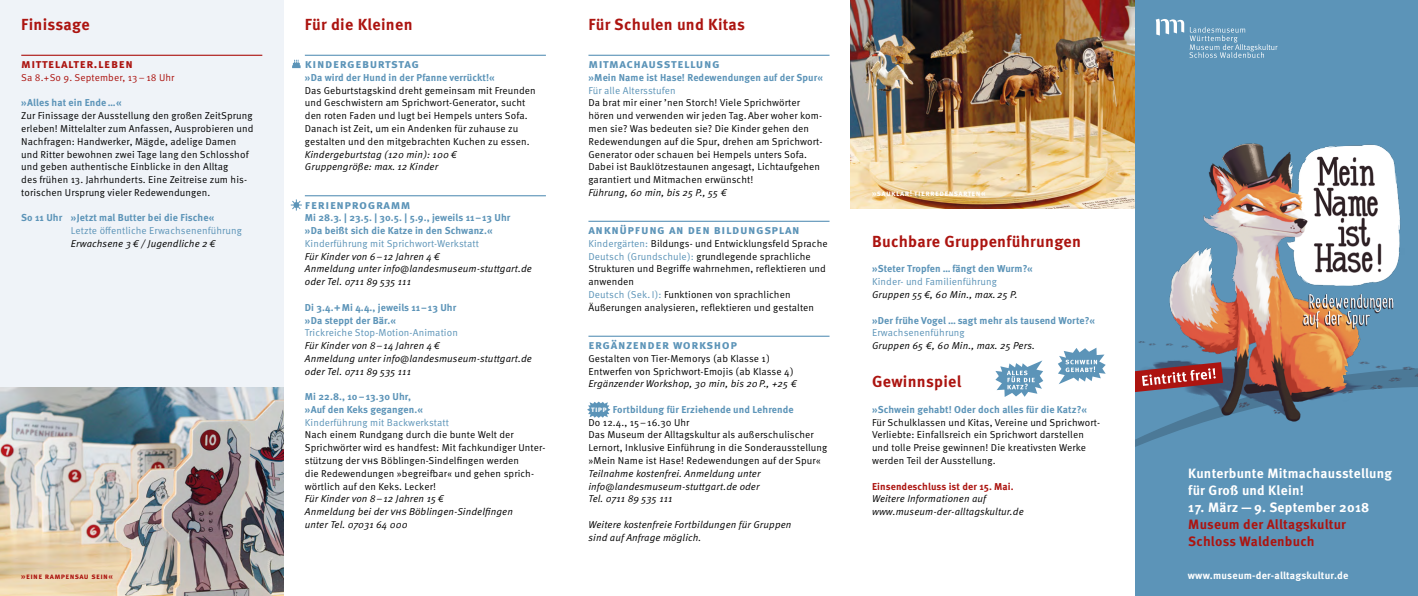
<style>
.page{position:relative;width:1418px;height:596px;background:#fff}
.page>*{position:absolute;margin:0;border:0;box-sizing:border-box;transform-origin:0 0}
.t1{font:700 16px "Meta Pro";letter-spacing:.02em;color:#ac1410}
.t2{font:700 13.5px "Meta Pro";letter-spacing:.02em;color:#fff}
.t3{font:700 13.5px "Meta Pro";letter-spacing:.015em;color:#ac1410}
.t4{font:700 12.5px "Meta Pro";letter-spacing:.045em;color:#5c94b8}
.t5{font:700 12.5px "Meta Pro";letter-spacing:.05em;color:#ac1410}
.t6{font:700 10.2px "Meta Pro";color:#fff}
.t7{font:10px/12.8px "Meta Pro Norm";letter-spacing:.01em;color:#000}
.t8{font:10px/12.8px "Meta Pro Norm Ita";letter-spacing:.01em;color:#000}
.t9{font:700 10px/12.8px "Meta Pro";letter-spacing:.01em;color:#5c94b8}
.t10{font:10px "Meta Pro Norm";letter-spacing:.01em;color:#5c94b8}
.t11{font:700 10px "Meta Pro";letter-spacing:.005em;color:#ac1410}
.t12{font:10px "Meta Pro Norm";letter-spacing:.01em;color:#ac1410}
.t13{font:700 8px "Meta Pro";letter-spacing:.05em;color:#fff}
.t14{font:700 8px "Meta Pro";letter-spacing:.045em;color:#ac1410}
.s1{color:#5c94b8}
.s2{font-size:8px;color:#fff}
.s3{font-family:"Meta Pro Norm";font-weight:400}
</style>
<div class="page">
<svg style="left:291px;top:199px;width:11px;height:11px"></svg>
<svg style="left:292px;top:60px;width:8px;height:8px"></svg>
<div style="left:1134px;top:0;width:283px;height:595px;background:#5c94b8"></div>
<div style="left:0;top:0;width:283px;height:400px;background:#eff3f8"></div>
<img style="left:1136px;top:143px;width:281px;height:304px">
<svg style="left:587px;top:401px;width:23px;height:16px"></svg>
<svg style="left:1134px;top:362px;width:89px;height:31px"></svg>
<hr style="left:21px;top:55px;width:241px;height:1px;background:#ac1410">
<hr style="left:305px;top:55px;width:241px;height:1px;background:#5c94b8">
<hr style="left:305px;top:195px;width:241px;height:1px;background:#5c94b8">
<hr style="left:588px;top:55px;width:241px;height:1px;background:#5c94b8">
<hr style="left:588px;top:220px;width:241px;height:2px;background:#5c94b8">
<hr style="left:588px;top:335px;width:241px;height:1px;background:#5c94b8">
<img style="left:850px;top:0;width:284px;height:208px">
<svg style="left:1058px;top:347px;width:47px;height:37px"></svg>
<svg style="left:995px;top:360px;width:48px;height:36px"></svg>
<img style="left:0;top:387px;width:283px;height:208px">
<svg style="left:1155px;top:19px;width:122px;height:39px"></svg>
<p class="t1" style="left:21px;top:12px;width:70px">Finissage</p>
<p class="t5" style="left:21px;top:54px;width:113px">mittelalter.leben</p>
<p class="t12" style="left:21px;top:70px;width:155px">Sa 8.+So 9. September, 13–18 Uhr</p>
<p class="t9" style="left:21px;top:96px;width:102px">»Alles hat ein Ende… «</p>
<p class="t7" style="left:21px;top:109px;width:234px;text-align:justify">Zur Finissage der Ausstellung den großen ZeitSprung erleben! Mittelalter zum Anfassen, Ausprobieren und Nachfragen: Handwerker, Mägde, adelige Damen</p>
<p class="t7" style="left:21px;top:147px;width:229px">und Ritter bewohnen zwei Tage lang den Schlosshof und geben authentische Einblicke in den Alltag</p>
<p class="t7" style="left:21px;top:172px;width:227px">des frühen 13. Jahrhunderts. Eine Zeitreise zum his-</p>
<p class="t7" style="left:21px;top:185px;width:190px">torischen Ursprung vieler Redewendungen.</p>
<p class="t9" style="left:21px;top:211px;width:194px">So 11 Uhr »Jetzt mal Butter bei die Fische«</p>
<p class="t10" style="left:71px;top:223px;width:172px">Letzte öffentliche Erwachsenenführung</p>
<p class="t8" style="left:71px;top:236px;width:146px">Erwachsene 3€ / Jugendliche 2€</p>
<p class="t14" style="left:21px;top:569px;width:93px">»eine rampensau sein«</p>
<p class="t1" style="left:305px;top:12px;width:109px">Für die Kleinen</p>
<p class="t4" style="left:305px;top:54px;width:116px">kindergeburtstag</p>
<p class="t9" style="left:305px;top:70px;width:191px">»Da wird der Hund in der Pfanne verrückt!«</p>
<p class="t7" style="left:305px;top:83px;width:232px">Das Geburtstagskind dreht gemeinsam mit Freunden und Geschwistern am Sprichwort-Generator, sucht</p>
<p class="t7" style="left:305px;top:109px;width:224px">den roten Faden und lugt bei Hempels unters Sofa.</p>
<p class="t7" style="left:305px;top:121px;width:226px">Danach ist Zeit, um ein Andenken für zuhause zu gestalten und den mitgebrachten Kuchen zu essen.</p>
<p class="t8" style="left:305px;top:147px;width:153px">Kindergeburtstag (120 min): 100€</p>
<p class="t8" style="left:305px;top:160px;width:135px">Gruppengröße: max. 12 Kinder</p>
<p class="t4" style="left:305px;top:194px;width:107px">ferienprogramm</p>
<p class="t9" style="left:305px;top:211px;width:207px">Mi 28.3. | 23.5. | 30.5. | 5.9., jeweils 11–13 Uhr</p>
<p class="t9" style="left:305px;top:223px;width:189px">»Da beißt sich die Katze in den Schwanz.«</p>
<p class="t10" style="left:305px;top:236px;width:176px">Kinderführung mit Sprichwort-Werkstatt</p>
<p class="t8" style="left:305px;top:249px;width:137px">Für Kinder von 6–12 Jahren 4€</p>
<p class="t8" style="left:305px;top:262px;width:229px">Anmeldung unter info@landesmuseum-stuttgart.de oder Tel. 0711 89 535 111</p>
<p class="t9" style="left:305px;top:300px;width:153px">Di 3.4.+ Mi 4.4., jeweils 11–13 Uhr</p>
<p class="t9" style="left:305px;top:313px;width:93px">»Da steppt der Bär.«</p>
<p class="t10" style="left:305px;top:325px;width:155px">Trickreiche Stop-Motion-Animation</p>
<p class="t8" style="left:305px;top:338px;width:137px">Für Kinder von 8–14 Jahren 4€</p>
<p class="t8" style="left:305px;top:351px;width:229px">Anmeldung unter info@landesmuseum-stuttgart.de oder Tel. 0711 89 535 111</p>
<p class="t9" style="left:305px;top:389px;width:108px">Mi 22.8., 10– 13.30 Uhr,</p>
<p class="t9" style="left:305px;top:402px;width:119px">»Auf den Keks gegangen.«</p>
<p class="t10" style="left:305px;top:414px;width:146px">Kinderführung mit Backwerkstatt</p>
<p class="t7" style="left:305px;top:427px;width:210px">Nach einem Rundgang durch die bunte Welt der</p>
<p class="t7" style="left:305px;top:440px;width:242px">Sprichwörter wird es handfest: Mit fachkundiger Unter-</p>
<p class="t7" style="left:305px;top:453px;width:216px">stützung der vhs Böblingen-Sindelfingen werden</p>
<p class="t7" style="left:305px;top:466px;width:231px">die Redewendungen »begreifbar« und gehen sprich&shy;wörtlich auf den Keks. Lecker!</p>
<p class="t8" style="left:305px;top:491px;width:140px">Für Kinder von 8–12 Jahren 15€</p>
<p class="t8" style="left:305px;top:504px;width:210px">Anmeldung bei der vhs Böblingen-Sindelfingen</p>
<p class="t8" style="left:305px;top:517px;width:104px">unter Tel. 07031 64 000</p>
<p class="t1" style="left:588px;top:12px;width:158px">Für Schulen und Kitas</p>
<p class="t4" style="left:588px;top:54px;width:133px">mitmachausstellung</p>
<p class="t9" style="left:588px;top:70px;width:236px">»Mein Name ist Hase! Redewendungen auf der Spur«</p>
<p class="t10" style="left:588px;top:83px;width:89px">Für alle Altersstufen</p>
<p class="t7" style="left:588px;top:96px;width:213px">Da brat mir einer ’nen Storch! Viele Sprichwörter</p>
<p class="t7" style="left:588px;top:109px;width:235px">hören und verwenden wir jeden Tag.Aber woher kom-</p>
<p class="t7" style="left:588px;top:121px;width:235px">men sie? Was bedeuten sie? Die Kinder gehen den<br>Redewendungen auf die Spur, drehen am Sprichwort-</p>
<p class="t7" style="left:588px;top:147px;width:220px">Generator oder schauen bei Hempels unters Sofa.</p>
<p class="t7" style="left:588px;top:160px;width:233px">Dabei ist Bauklötzestaunen angesagt, Lichtaufgehen</p>
<p class="t7" style="left:588px;top:172px;width:166px">garantiert und Mitmachen erwünscht!</p>
<p class="t8" style="left:588px;top:185px;width:140px">Führung, 60 min, bis 25 P., 55 €</p>
<p class="t4" style="left:588px;top:220px;width:213px">anknüpfung an den bildungsplan</p>
<p class="t7" style="left:588px;top:236px;width:241px"><span class="s1">Kindergärten:</span> Bildungs- und Entwicklungsfeld Sprache</p>
<p class="t7" style="left:588px;top:249px;width:239px"><span class="s1">Deutsch (Grundschule):</span> grundlegende sprachliche<br>Strukturen und Begriffe wahrnehmen, reflektieren und anwenden</p>
<p class="t7" style="left:588px;top:287px;width:204px"><span class="s1">Deutsch (Sek. I):</span> Funktionen von sprachlichen</p>
<p class="t7" style="left:588px;top:300px;width:227px">Äußerungen analysieren, reflektieren und gestalten</p>
<p class="t4" style="left:588px;top:335px;width:150px">ergänzender workshop</p>
<p class="t7" style="left:588px;top:351px;width:183px">Gestalten von Tier-Memorys (ab Klasse 1)</p>
<p class="t7" style="left:588px;top:364px;width:207px">Entwerfen von Sprichwort-Emojis (ab Klasse 4)</p>
<p class="t8" style="left:588px;top:376px;width:210px">Ergänzender Workshop, 30 min, bis 20P., +25 €</p>
<p class="t9" style="left:591px;top:402px;width:204px"><span class="s2">tipp</span> Fortbildung für Erziehende und Lehrende</p>
<p class="t7" style="left:588px;top:415px;width:103px">Do 12.4., 15–16.30 Uhr</p>
<p class="t7" style="left:588px;top:427px;width:227px">Das Museum der Alltagskultur als außerschulischer</p>
<p class="t7" style="left:588px;top:440px;width:240px">Lernort, Inklusive Einführung in die Sonderausstellung</p>
<p class="t7" style="left:588px;top:453px;width:234px">»Mein Name ist Hase! Redewendungen auf der Spur«</p>
<p class="t8" style="left:588px;top:466px;width:174px">Teilnahme kostenfrei. Anmeldung unter</p>
<p class="t8" style="left:588px;top:478px;width:173px">info@landesmuseum-stuttgart.de oder</p>
<p class="t8" style="left:588px;top:491px;width:86px">Tel. 0711 89 535 111</p>
<p class="t8" style="left:588px;top:517px;width:204px">Weitere kostenfreie Fortbildungen für Gruppen</p>
<p class="t8" style="left:588px;top:529px;width:114px">sind auf Anfrage möglich.</p>
<p class="t13" style="left:872px;top:187px;width:115px">»sauklar! tierredensarten«</p>
<p class="t1" style="left:872px;top:229px;width:210px">Buchbare Gruppenführungen</p>
<p class="t9" style="left:872px;top:262px;width:162px">»Steter Tropfen … fängt den Wurm?«</p>
<p class="t10" style="left:872px;top:274px;width:126px">Kinder- und Familienführung</p>
<p class="t8" style="left:872px;top:287px;width:147px">Gruppen 55€, 60 Min., max. 25 P.</p>
<p class="t9" style="left:872px;top:313px;width:224px">»Der frühe Vogel … sagt mehr als tausend Worte?«<br><span class="s3">Erwachsenenführung</span></p>
<p class="t8" style="left:872px;top:338px;width:164px">Gruppen 65 €, 60 Min., max. 25 Pers.</p>
<p class="t1" style="left:872px;top:369px;width:91px">Gewinnspiel</p>
<p class="t9" style="left:872px;top:402px;width:217px">»Schwein gehabt! Oder doch alles für die Katz?«</p>
<p class="t7" style="left:872px;top:415px;width:229px">Für Schulklassen und Kitas, Vereine und Sprichwort-<br>Verliebte: Einfallsreich ein Sprichwort darstellen</p>
<p class="t7" style="left:872px;top:440px;width:215px">und tolle Preise gewinnen! Die kreativsten Werke werden Teil der Ausstellung.</p>
<p class="t11" style="left:872px;top:478px;width:143px">Einsendeschluss ist der 15. Mai.</p>
<p class="t8" style="left:872px;top:491px;width:115px">Weitere Informationen auf</p>
<p class="t8" style="left:872px;top:504px;width:153px">www.museum-der-alltagskultur.de</p>
<p class="t2" style="left:1188px;top:462px;width:206px">Kunterbunte Mitmachausstellung</p>
<p class="t2" style="left:1188px;top:479px;width:117px">für Groß und Klein!</p>
<p class="t2" style="left:1188px;top:496px;width:183px">17. März — 9. September 2018</p>
<p class="t3" style="left:1188px;top:513px;width:159px">Museum der Alltagskultur</p>
<p class="t3" style="left:1188px;top:530px;width:128px">Schloss Waldenbuch</p>
<p class="t6" style="left:1187px;top:567px;width:162px">www.museum-der-alltagskultur.de</p>
</div>
